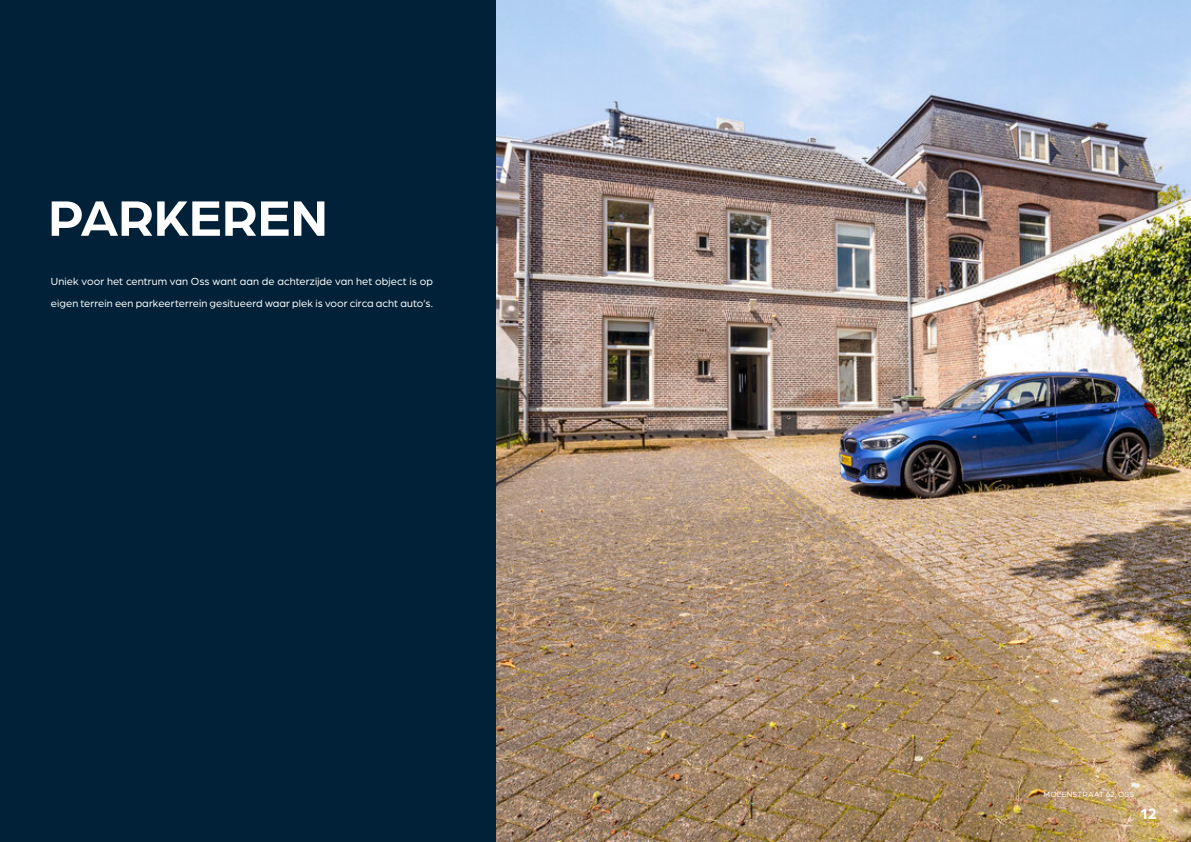
<style>
.page{position:relative;width:1191px;height:842px;background:#fff}
.page>*{position:absolute;margin:0;border:0;box-sizing:border-box;transform-origin:0 0}
.t1{font:700 53px "Arboria";color:#fff}
.t2{font:700 16px "Arboria";color:#fff}
.t3{font:11px/22px "Arboria";letter-spacing:.005em;color:#fff}
.t4{font:8px "Arboria";letter-spacing:.015em;color:#fff}
</style>
<div class="page">
<div style="left:0;top:0;width:496px;height:842px;background:#002138"></div>
<img style="left:496px;top:0;width:695px;height:841px">
<h1 class="t1" style="left:48px;top:182px;width:281px">PARKEREN</h1>
<p class="t3" style="left:51px;top:269px;width:384px">Uniek voor het centrum van Oss want aan de achterzijde van het object is op eigen terrein een parkeerterrein gesitueerd waar plek is voor circa acht auto’s.</p>
<p class="t4" style="left:1043px;top:789px;width:92px">MOLENSTRAAT 62, OSS</p>
<h2 class="t2" style="left:1140px;top:803px;width:18px">12</h2>
</div>
